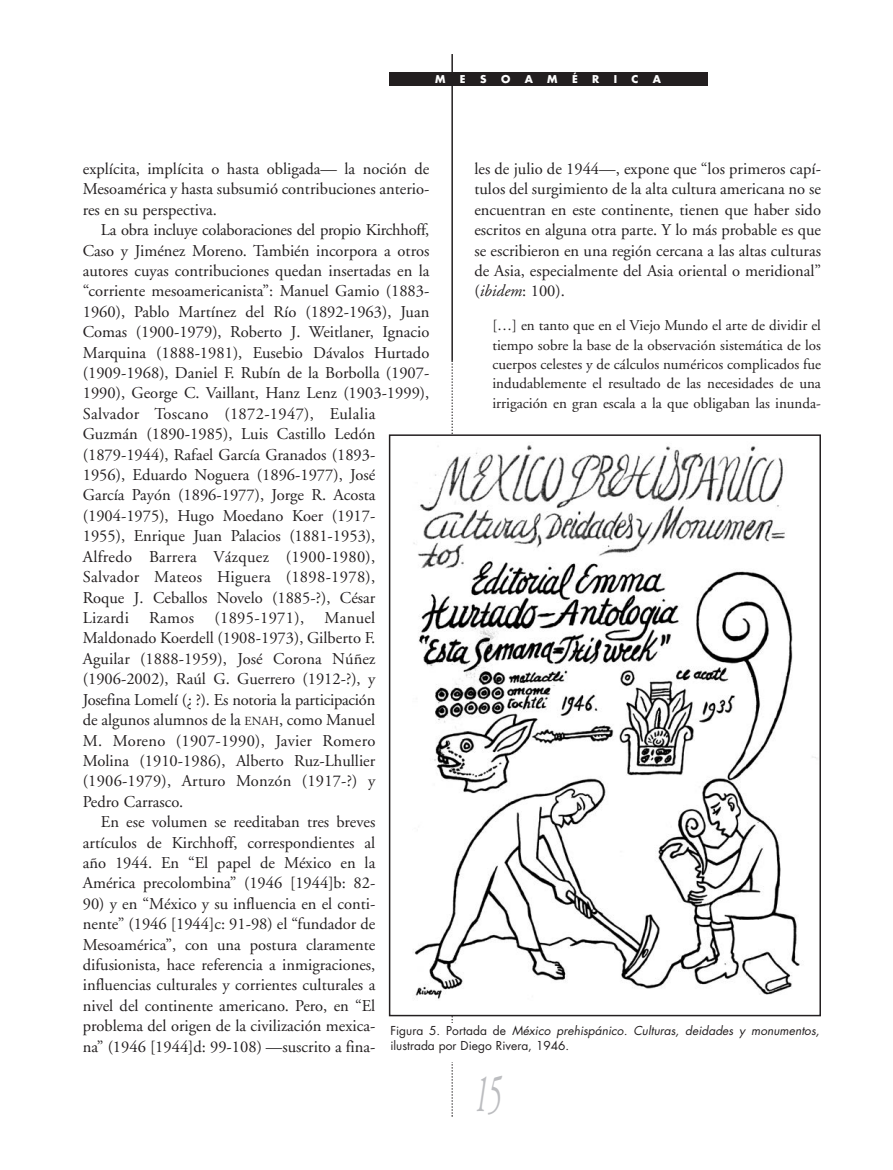
<style>
.page{position:relative;width:893px;height:1170px;background:#fff}
.page>*{position:absolute;margin:0;border:0;box-sizing:border-box;transform-origin:0 0}
.t1{font:italic 54px "Adobe Garamond";color:#bcbdc0;scale:.5 1}
.t2{font:16.5px/20.4px "Adobe Garamond";color:#231f20;text-align:justify}
.t3{font:16.5px "Adobe Garamond";letter-spacing:.02em;color:#231f20}
.t4{font:15px/19.4px "Adobe Garamond";color:#231f20;text-align:justify}
.t5{font:italic 12px/15px "Futura";color:#231f20}
.t6{font:700 10.5px "Futura";color:#fff}
.s1{font-style:italic}
.s2{font-size:12.3px}
.s3{font-style:normal}
</style>
<div class="page">
<hr style="left:451px;top:54px;width:2px;height:306px;background:#231f20">
<svg style="left:451px;top:360px;width:2px;height:756px"></svg>
<div style="left:389px;top:72px;width:318px;height:14px;background:#231f20"></div>
<img style="left:413px;top:437px;width:404px;height:576px">
<div style="left:389px;top:434px;width:432px;height:582px;border:2px solid #231f20"></div>
<div style="left:389px;top:1023px;width:432px;height:38px;background:#fff"></div>
<p class="t6" style="left:435px;top:74px;width:12px">M</p>
<p class="t6" style="left:460px;top:74px;width:7px">E</p>
<p class="t6" style="left:480px;top:74px;width:8px">S</p>
<p class="t6" style="left:501px;top:74px;width:11px">O</p>
<p class="t6" style="left:525px;top:74px;width:10px">A</p>
<p class="t6" style="left:547px;top:74px;width:12px">M</p>
<p class="t6" style="left:572px;top:74px;width:7px">É</p>
<p class="t6" style="left:592px;top:74px;width:9px">R</p>
<p class="t6" style="left:614px;top:74px;width:5px">I</p>
<p class="t6" style="left:632px;top:74px;width:8px">C</p>
<p class="t6" style="left:653px;top:74px;width:10px">A</p>
<p class="t2" style="left:474px;top:160px;width:348px">les de julio de 1944—, expone que “los primeros capí&shy;tulos del surgimiento de la alta cultura americana no se encuentran en este continente, tienen que haber sido escritos en alguna otra parte. Y lo más probable es que se escribieron en una región cercana a las altas culturas de Asia, especialmente del Asia oriental o meridional” (<span class="s1">ibidem</span>: 100).</p>
<p class="t4" style="left:492px;top:317px;width:330px">[…] en tanto que en el Viejo Mundo el arte de dividir el tiempo sobre la base de la observación sistemática de los cuerpos celestes y de cálculos numéricos complicados fue indudablemente el resultado de las necesidades de una irrigación en gran escala a la que obligaban las inunda-</p>
<p class="t2" style="left:83px;top:160px;width:348px">explícita, implícita o hasta obligada— la noción de Mesoamérica y hasta subsumió contribuciones anterio&shy;res en su perspectiva.</p>
<p class="t2" style="left:101px;top:221px;width:330px">La obra incluye colaboraciones del propio Kirchhoff,</p>
<p class="t2" style="left:83px;top:241px;width:348px">Caso y Jiménez Moreno. También incorpora a otros</p>
<p class="t2" style="left:83px;top:262px;width:348px">autores cuyas contribuciones quedan insertadas en la</p>
<p class="t2" style="left:83px;top:282px;width:348px">“corriente mesoamericanista”: Manuel Gamio (1883-</p>
<p class="t2" style="left:83px;top:303px;width:348px">1960), Pablo Martínez del Río (1892-1963), Juan</p>
<p class="t2" style="left:83px;top:323px;width:348px">Comas (1900-1979), Roberto J. Weitlaner, Ignacio</p>
<p class="t2" style="left:83px;top:343px;width:348px">Marquina (1888-1981), Eusebio Dávalos Hurtado</p>
<p class="t2" style="left:83px;top:364px;width:348px">(1909-1968), Daniel F. Rubín de la Borbolla (1907-</p>
<p class="t2" style="left:83px;top:384px;width:348px">1990), George C. Vaillant, Hanz Lenz (1903-1999),</p>
<p class="t3" style="left:83px;top:407px;width:294px">Salvador Toscano (1872-1947), Eulalia</p>
<p class="t2" style="left:83px;top:425px;width:294px">Guzmán (1890-1985), Luis Castillo Ledón</p>
<p class="t2" style="left:83px;top:445px;width:294px">(1879-1944), Rafael García Granados (1893-</p>
<p class="t2" style="left:83px;top:466px;width:294px">1956), Eduardo Noguera (1896-1977), José</p>
<p class="t2" style="left:83px;top:486px;width:294px">García Payón (1896-1977), Jorge R. Acosta</p>
<p class="t2" style="left:83px;top:507px;width:294px">(1904-1975), Hugo Moedano Koer (1917-</p>
<p class="t2" style="left:83px;top:527px;width:294px">1955), Enrique Juan Palacios (1881-1953),</p>
<p class="t3" style="left:83px;top:550px;width:294px">Alfredo Barrera Vázquez (1900-1980),</p>
<p class="t3" style="left:83px;top:570px;width:294px">Salvador Mateos Higuera (1898-1978),</p>
<p class="t2" style="left:83px;top:588px;width:294px">Roque J. Ceballos Novelo (1885-?), César</p>
<p class="t3" style="left:83px;top:611px;width:294px">Lizardi Ramos (1895-1971), Manuel</p>
<p class="t2" style="left:83px;top:629px;width:294px">Maldonado Koerdell (1908-1973), Gilberto F.</p>
<p class="t2" style="left:83px;top:649px;width:294px">Aguilar (1888-1959), José Corona Núñez</p>
<p class="t2" style="left:83px;top:670px;width:294px">(1906-2002), Raúl G. Guerrero (1912-?), y</p>
<p class="t2" style="left:83px;top:690px;width:294px">Josefina Lomelí (¿ ?). Es notoria la participación</p>
<p class="t2" style="left:83px;top:711px;width:294px">de algunos alumnos de la <span class="s2">ENAH</span>, como Manuel</p>
<p class="t2" style="left:83px;top:731px;width:294px">M. Moreno (1907-1990), Javier Romero</p>
<p class="t2" style="left:83px;top:751px;width:294px">Molina (1910-1986), Alberto Ruz-Lhullier</p>
<p class="t2" style="left:83px;top:772px;width:294px">(1906-1979), Arturo Monzón (1917-?) y</p>
<p class="t2" style="left:83px;top:792px;width:102px">Pedro Carrasco.</p>
<p class="t2" style="left:101px;top:813px;width:276px">En ese volumen se reeditaban tres breves</p>
<p class="t2" style="left:83px;top:833px;width:294px">artículos de Kirchhoff, correspondientes al</p>
<p class="t2" style="left:83px;top:853px;width:294px">año 1944. En “El papel de México en la</p>
<p class="t2" style="left:83px;top:874px;width:294px">América precolombina” (1946 [1944]b: 82-</p>
<p class="t2" style="left:83px;top:894px;width:294px">90) y en “México y su influencia en el conti&shy;nente” (1946 [1944]c: 91-98) el “fundador de Mesoamérica”, con una postura claramente difusionista, hace referencia a inmigraciones, influencias culturales y corrientes culturales a nivel del continente americano. Pero, en “El problema del origen de la civilización mexica&shy;na” (1946 [1944]d: 99-108) —suscrito a fina-</p>
<p class="t5" style="left:390px;top:1023px;width:431px"><span class="s3">Figura 5. Portada de</span> México prehispánico. Culturas, deidades y monumentos, <span class="s3">ilustrada por Diego Rivera, 1946.</span></p>
<h1 class="t1" style="left:474px;top:1071px;width:55px">15</h1>
</div>
